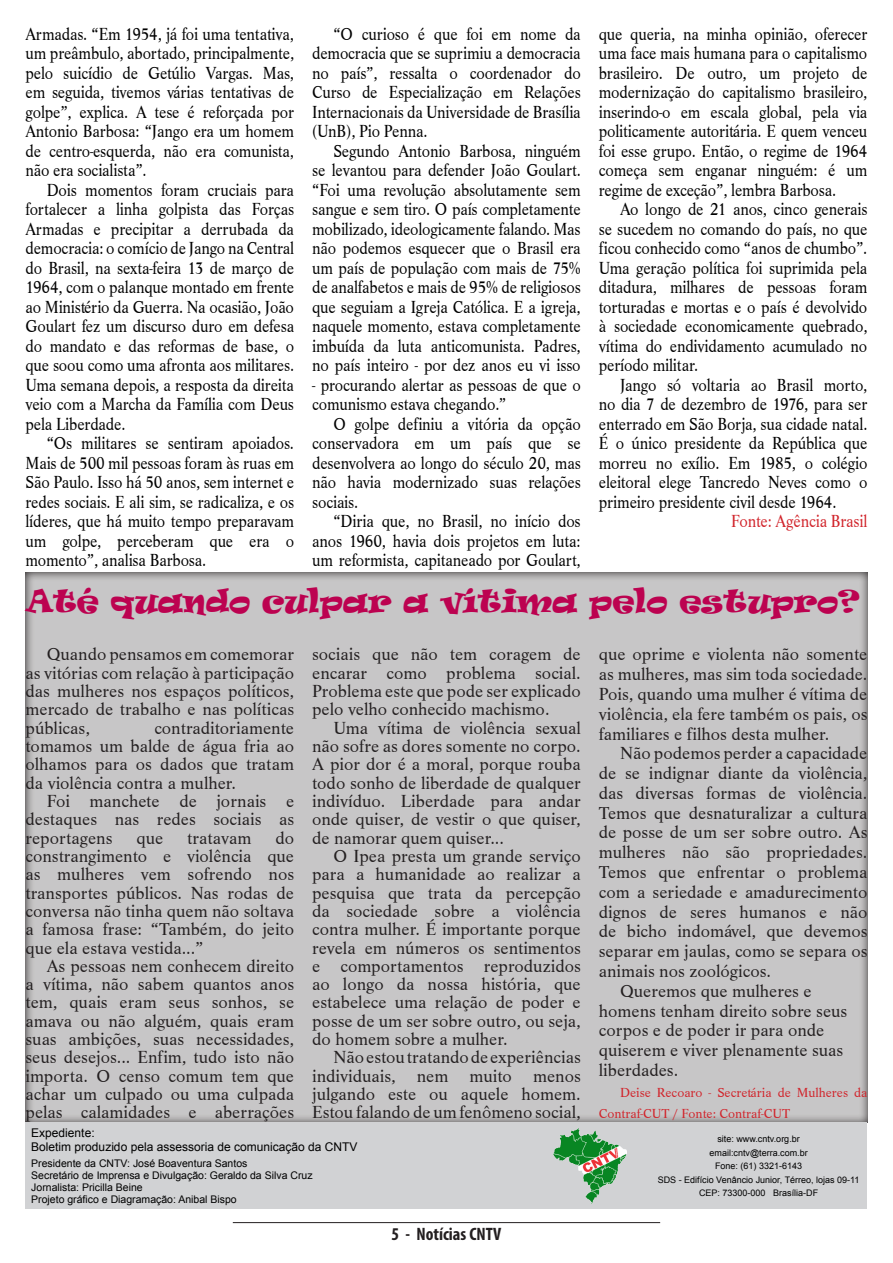
<style>
.page{position:relative;width:893px;height:1263px;background:#fff}
.page>*{position:absolute;margin:0;border:0;box-sizing:border-box;transform-origin:0 0}
.t1{font:30px "Ravie";color:#bc0250}
.t2{font:18px/19.5px "Life T";letter-spacing:-.01em;color:#000;text-align:justify;scale:.9 1}
.t3{font:18px/18.3px "Life T";color:#231f20;text-align:justify}
.t4{font:18px "Life T";letter-spacing:-.01em;color:#d1232a;scale:.9 1}
.t5{font:700 condensed 18px "Myriad Pro";color:#231f20}
.t6{font:13.5px/21.3px "Life T";color:#d1232a}
.t7{font:12px "Arial";color:#000}
.t8{font:10.5px "Arial";color:#000}
.t9{font:9px "Arial";color:#000}
</style>
<div class="page">
<hr style="left:233px;top:1222px;width:427px;height:1px;background:#231f20">
<div style="left:25px;top:569px;width:843px;height:555px;background:#fff;opacity:.75"></div>
<div style="left:26px;top:1123px;width:841px;height:86px;background:#d1d2d4"></div>
<img style="left:553px;top:1128px;width:73px;height:76px">
<p class="t2" style="left:26px;top:24px;width:300px">Armadas. “Em 1954, já foi uma tentativa, um preâmbulo, abortado, principalmente, pelo suicídio de Getúlio Vargas. Mas, em seguida, tivemos várias tentativas de golpe”, explica. A tese é reforçada por Antonio Barbosa: “Jango era um homem de centro-esquerda, não era comunista, não era socialista”.</p>
<p class="t2" style="left:26px;top:180px;width:300px;text-indent:21px">Dois momentos foram cruciais para fortalecer a linha golpista das Forças Armadas e precipitar a derrubada da democracia: o comício de Jango na Central do Brasil, na sexta-feira 13 de março de 1964, com o palanque montado em frente ao Ministério da Guerra. Na ocasião, João Goulart fez um discurso duro em defesa do mandato e das reformas de base, o que soou como uma afronta aos militares.<br>Uma semana depois, a resposta da direita veio com a Marcha da Família com Deus pela Liberdade.</p>
<p class="t2" style="left:26px;top:433px;width:300px;text-indent:21px">“Os militares se sentiram apoiados.<br>Mais de 500 mil pessoas foram às ruas em São Paulo. Isso há 50 anos, sem internet e redes sociais. E ali sim, se radicaliza, e os líderes, que há muito tempo preparavam um golpe, perceberam que era o momento”, analisa Barbosa.</p>
<p class="t2" style="left:312px;top:24px;width:300px;text-indent:21px">“O curioso é que foi em nome da democracia que se suprimiu a democracia no país”, ressalta o coordenador do Curso de Especialização em Relações Internacionais da Universidade de Brasília (UnB), Pio Penna.</p>
<p class="t2" style="left:312px;top:141px;width:300px;text-indent:21px">Segundo Antonio Barbosa, ninguém se levantou para defender João Goulart. “Foi uma revolução absolutamente sem sangue e sem tiro. O país completamente mobilizado, ideologicamente falando. Mas não podemos esquecer que o Brasil era um país de população com mais de 75% de analfabetos e mais de 95% de religiosos que seguiam a Igreja Católica. E a igreja, naquele momento, estava completamente imbuída da luta anticomunista. Padres, no país inteiro - por dez anos eu vi isso</p>
<p class="t2" style="left:312px;top:375px;width:300px">- procurando alertar as pessoas de que o comunismo estava chegando.”</p>
<p class="t2" style="left:312px;top:414px;width:300px;text-indent:21px">O golpe definiu a vitória da opção conservadora em um país que se desenvolvera ao longo do século 20, mas não havia modernizado suas relações sociais.</p>
<p class="t2" style="left:312px;top:511px;width:300px;text-indent:21px">“Diria que, no Brasil, no início dos anos 1960, havia dois projetos em luta: um reformista, capitaneado por Goulart,</p>
<p class="t2" style="left:599px;top:24px;width:300px">que queria, na minha opinião, oferecer uma face mais humana para o capitalismo brasileiro. De outro, um projeto de modernização do capitalismo brasileiro, inserindo-o em escala global, pela via politicamente autoritária. E quem venceu foi esse grupo. Então, o regime de 1964 começa sem enganar ninguém: é um regime de exceção”, lembra Barbosa.</p>
<p class="t2" style="left:599px;top:199px;width:300px;text-indent:21px">Ao longo de 21 anos, cinco generais se sucedem no comando do país, no que ficou conhecido como “anos de chumbo”.<br>Uma geração política foi suprimida pela ditadura, milhares de pessoas foram torturadas e mortas e o país é devolvido à sociedade economicamente quebrado, vítima do endividamento acumulado no período militar.</p>
<p class="t2" style="left:599px;top:375px;width:300px;text-indent:21px">Jango só voltaria ao Brasil morto, no dia 7 de dezembro de 1976, para ser enterrado em São Borja, sua cidade natal.<br>É o único presidente da República que morreu no exílio. Em 1985, o colégio eleitoral elege Tancredo Neves como o primeiro presidente civil desde 1964.</p>
<p class="t4" style="left:731px;top:511px;width:153px">Fonte: Agência Brasil</p>
<p class="t1" style="left:26px;top:581px;width:836px">Até quando culpar a vítima pelo estupro?</p>
<p class="t3" style="left:26px;top:645px;width:270px;text-indent:21px">Quando pensamos em comemorar as vitórias com relação à participação das mulheres nos espaços políticos, mercado de trabalho e nas políticas públicas,</p>
<p class="t3" style="left:312px;top:645px;width:270px">sociais que não tem coragem de encarar como problema social.<br>Problema este que pode ser explicado pelo velho conhecido machismo.</p>
<p class="t3" style="left:312px;top:719px;width:270px;text-indent:21px">Uma vítima de violência sexual não sofre as dores somente no corpo.<br>A pior dor é a moral, porque rouba todo sonho de liberdade de qualquer indivíduo. Liberdade para andar onde quiser, de vestir o que quiser, de namorar quem quiser...</p>
<p class="t3" style="left:312px;top:847px;width:270px;text-indent:21px">O Ipea presta um grande serviço para a humanidade ao realizar a pesquisa que trata da percepção da sociedade sobre a violência contra mulher. É importante porque revela em números os sentimentos e comportamentos reproduzidos ao longo da nossa história, que estabelece uma relação de poder e posse de um ser sobre outro, ou seja, do homem sobre a mulher.</p>
<p class="t3" style="left:312px;top:1048px;width:270px;text-indent:21px">Não estou tratando de experiências individuais, nem muito menos julgando este ou aquele homem.<br>Estou falando de um fenômeno social,</p>
<p class="t3" style="left:599px;top:645px;width:270px;line-height:19.8px">que oprime e violenta não somente as mulheres, mas sim toda sociedade.<br>Pois, quando uma mulher é vítima de violência, ela fere também os pais, os familiares e filhos desta mulher.</p>
<p class="t3" style="left:599px;top:744px;width:270px;line-height:19.8px;text-indent:21px">Não podemos perder a capacidade de se indignar diante da violência, das diversas formas de violência.<br>Temos que desnaturalizar a cultura de posse de um ser sobre outro. As mulheres não são propriedades.<br>Temos que enfrentar o problema com a seriedade e amadurecimento dignos de seres humanos e não de bicho indomável, que devemos separar em jaulas, como se separa os animais nos zoológicos.</p>
<p class="t3" style="left:599px;top:981px;width:250px;line-height:19.8px;text-align:left;text-indent:21px">Queremos que mulheres e homens tenham direito sobre seus corpos e de poder ir para onde quiserem e viver plenamente suas liberdades.</p>
<p class="t6" style="left:599px;top:1082px;width:270px;text-indent:21px">Deise Recoaro - Secretária de Mulheres da<br>Contraf-CUT / Fonte: Contraf-CUT</p>
<p class="t3" style="left:26px;top:719px;width:270px;text-indent:129px">contraditoriamente tomamos um balde de água fria ao olhamos para os dados que tratam da violência contra a mulher.</p>
<p class="t3" style="left:26px;top:792px;width:270px;text-indent:21px">Foi manchete de jornais e destaques nas redes sociais as reportagens</p>
<p class="t3" style="left:26px;top:829px;width:270px;text-indent:250px">do constrangimento e violência que as mulheres vem sofrendo nos transportes públicos. Nas rodas de conversa não tinha quem não soltava a famosa frase: “Também, do jeito que ela estava vestida...”</p>
<p class="t3" style="left:26px;top:957px;width:270px;text-indent:21px">As pessoas nem conhecem direito a vítima, não sabem quantos anos tem, quais eram seus sonhos, se amava ou não alguém, quais eram suas ambições, suas necessidades, seus desejos... Enfim, tudo isto não importa. O censo comum tem que achar um culpado ou uma culpada pelas calamidades e aberrações</p>
<p class="t3" style="left:136px;top:829px;width:28px">que</p>
<p class="t3" style="left:187px;top:829px;width:66px">tratavam</p>
<p class="t7" style="left:31px;top:1125px;width:65px">Expediente:</p>
<p class="t7" style="left:31px;top:1139px;width:328px">Boletim produzido pela assessoria de comunicação da CNTV</p>
<p class="t8" style="left:31px;top:1156px;width:218px">Presidente da CNTV: José Boaventura Santos</p>
<p class="t8" style="left:31px;top:1168px;width:283px">Secretário de Imprensa e Divulgação: Geraldo da Silva Cruz</p>
<p class="t8" style="left:31px;top:1180px;width:113px">Jornalista: Pricilla Beine</p>
<p class="t8" style="left:31px;top:1192px;width:207px">Projeto gráfico e Diagramação: Anibal Bispo</p>
<p class="t5" style="left:392px;top:1223px;width:111px">5 - Notícias CNTV</p>
<p class="t9" style="left:717px;top:1133px;width:84px">site: www.cntv.org.br</p>
<p class="t9" style="left:710px;top:1147px;width:100px">email:cntv@terra.com.br</p>
<p class="t9" style="left:715px;top:1160px;width:89px">Fone: (61) 3321-6143</p>
<p class="t9" style="left:658px;top:1174px;width:203px">SDS - Edifício Venâncio Junior, Térreo, lojas 09-11</p>
<p class="t9" style="left:699px;top:1187px;width:121px">CEP: 73300-000 Brasília-DF</p>
</div>
